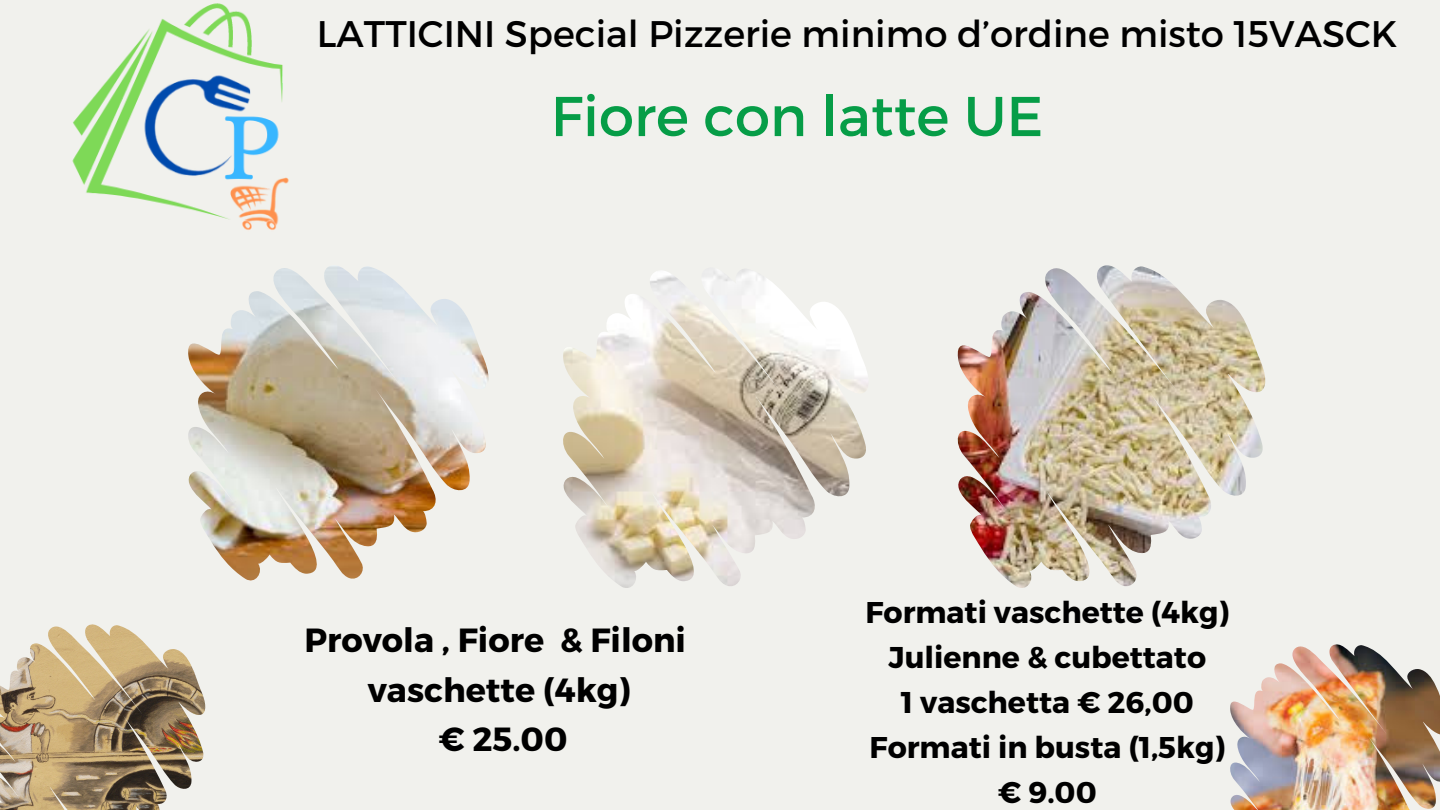
<style>
.page{position:relative;width:1440px;height:810px;background:#f1f1ed}
.page>*{position:absolute;margin:0;border:0;box-sizing:border-box;transform-origin:0 0}
.t1{font:56px "Montserrat";color:#069d47}
.t2{font:37px "Montserrat";color:#000}
.t3{font:700 33.5px/49.5px "Montserrat";color:#000;text-align:center}
.t4{font:700 30px "Montserrat";color:#000}
</style>
<div class="page">
<img style="left:957px;top:265px;width:309px;height:323px">
<img style="left:563px;top:269px;width:305px;height:319px">
<img style="left:72px;top:3px;width:217px;height:227px">
<img style="left:0;top:624px;width:206px;height:186px">
<img style="left:188px;top:266px;width:301px;height:314px">
<img style="left:1230px;top:644px;width:210px;height:166px">
<p class="t2" style="left:317px;top:10px;width:1082px">LATTICINI Special Pizzerie minimo d’ordine misto 15VASCK</p>
<p class="t1" style="left:551px;top:80px;width:494px">Fiore con latte UE</p>
<p class="t3" style="left:304px;top:614px;width:383px">Provola , Fiore &amp; Filoni vaschette (4kg)<br>€ 25.00</p>
<h2 class="t4" style="left:865px;top:593px;width:365px">Formati vaschette (4kg)</h2>
<p class="t4" style="left:889px;top:638px;width:319px">Julienne &amp; cubettato</p>
<p class="t4" style="left:901px;top:683px;width:294px">1 vaschetta € 26,00</p>
<p class="t4" style="left:870px;top:728px;width:357px">Formati in busta (1,5kg)</p>
<p class="t4" style="left:998px;top:773px;width:100px">€ 9.00</p>
</div>
